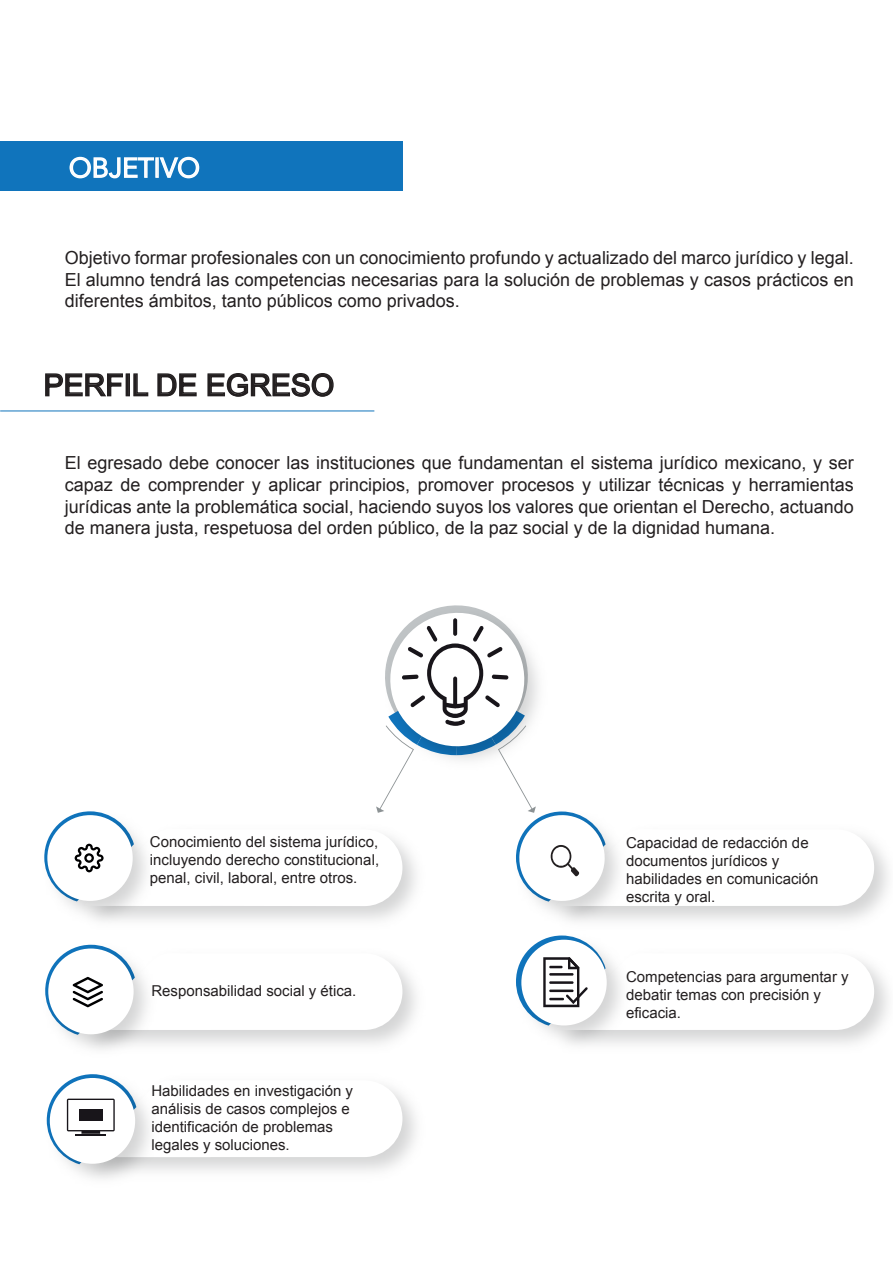
<style>
.page{position:relative;width:893px;height:1263px;background:#fff}
.page>*{position:absolute;margin:0;border:0;box-sizing:border-box;transform-origin:0 0}
.t1{font:30px "Arial";color:#231f20}
.t2{font:27px "Avenir Next";color:#fff}
.t3{font:18px/21.6px "Arial";color:#231f20;text-align:justify}
.t4{font:15px/18px "Arial";color:#231f20}
</style>
<div class="page">
<div style="left:0;top:141px;width:403px;height:50px;background:#1074bc"></div>
<svg style="left:69px;top:156px;width:131px;height:23px"></svg>
<svg style="left:45px;top:373px;width:78px;height:24px"></svg>
<div style="left:126px;top:373px;width:4px;height:23px;border:2px solid #231f20"></div>
<svg style="left:133px;top:373px;width:16px;height:24px"></svg>
<svg style="left:157px;top:373px;width:40px;height:24px"></svg>
<svg style="left:207px;top:373px;width:127px;height:24px"></svg>
<svg style="left:516px;top:935px;width:358px;height:95px"></svg>
<svg style="left:44px;top:605px;width:830px;height:301px"></svg>
<svg style="left:45px;top:945px;width:357px;height:90px"></svg>
<svg style="left:47px;top:1074px;width:355px;height:90px"></svg>
<hr style="left:76px;top:1135px;width:30px;height:1px;background:#18151a">
<div style="left:79px;top:1109px;width:23px;height:12px;background:#18151a"></div>
<h2 class="t2" style="left:30px;top:150px;width:133px">OBJETIVO</h2>
<h2 class="t2" style="left:69px;top:152px;width:133px">OBJETIVO</h2>
<p class="t3" style="left:65px;top:249px;width:791px">Objetivo formar profesionales con un conocimiento profundo y actualizado del marco jurÌdico y legal.<br>El alumno tendr· las competencias necesarias para la soluciÛn de problemas y casos pr·cticos en diferentes ·mbitos, tanto p˙blicos como privados.</p>
<h1 class="t1" style="left:44px;top:374px;width:292px">PERFIL DE EGRESO</h1>
<p class="t3" style="left:65px;top:454px;width:791px">El egresado debe conocer las instituciones que fundamentan el sistema jurÌdico mexicano, y ser capaz de comprender y aplicar principios, promover procesos y utilizar tÈcnicas y herramientas jurÌdicas ante la problem·tica social, haciendo suyos los valores que orientan el Derecho, actuando de manera justa, respetuosa del orden p˙blico, de la paz social y de la dignidad humana.</p>
<p class="t4" style="left:150px;top:834px;width:231px;text-align:justify">Conocimiento del sistema jurÌdico, incluyendo derecho constitucional, penal, civil, laboral, entre otros.</p>
<p class="t4" style="left:626px;top:835px;width:194px">Capacidad de redacciÛn de documentos jurÌdicos y habilidades en comunicaciÛn escrita y oral.</p>
<p class="t4" style="left:151px;top:983px;width:207px">Responsabilidad social y Ètica.</p>
<p class="t4" style="left:151px;top:1083px;width:203px">Habilidades en investigaciÛn y an·lisis de casos complejos e identificaciÛn de problemas legales y soluciones.</p>
<p class="t4" style="left:626px;top:969px;width:224px">Competencias para argumentar y debatir temas con precisiÛn y eficacia.</p>
</div>
